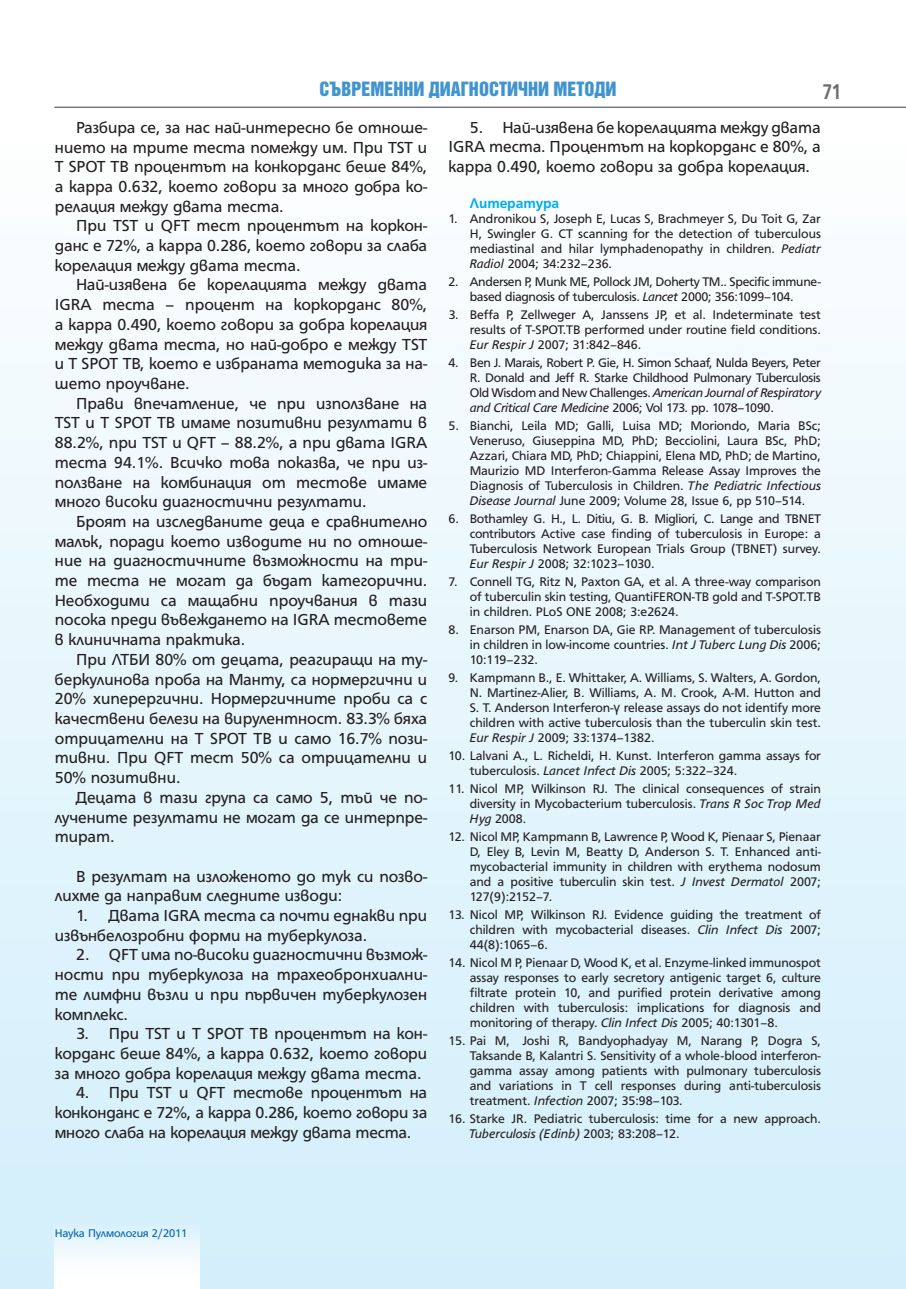
<style>
.page{position:relative;width:906px;height:1289px;background:#fff}
.page>*{position:absolute;margin:0;border:0;box-sizing:border-box;transform-origin:0 0}
.t1{font:700 23.1px "HS Grotesk Bg";color:#6c6d70;scale:.82 1}
.t2{font:18px "Helvetica Inserat Cyr Upright";color:#4194d0}
.t3{font:17.25px/19.6px "HS Grotesk Bg";color:#231f20;text-align:justify}
.t4{font:700 15px "HS Grotesk Bg";color:#00aeef}
.t5{font:13.5px/15px "HS Grotesk Bg";color:#231f20;text-align:justify}
.t6{font:13.5px/15px "HS Grotesk Bg";letter-spacing:-.02em;color:#231f20;text-align:center}
.t7{font:12px "HS Grotesk Bg";letter-spacing:-.01em;color:#0166b3}
.s1{font-style:italic}
.s2{font-family:"Arial"}
</style>
<div class="page">
<div style="left:0;top:119px;width:906px;height:1169px;background:linear-gradient(to bottom,#fdfefe,#d1eefb)"></div>
<hr style="left:54px;top:106px;width:852px;height:2px;background:#76787b">
<div style="left:55px;top:1221px;width:144px;height:67px;background:linear-gradient(to bottom,#daf1fb,#fff)"></div>
<h2 class="t2" style="left:320px;top:81px;width:298px">СЪВРЕМЕННИ ДИАГНОСТИЧНИ МЕТОДИ</h2>
<h1 class="t1" style="left:822px;top:83px;width:25px">71</h1>
<p class="t3" style="left:55px;top:119px;width:374px;text-indent:21px">Разбира се, за нас най-интересно бе отноше&shy;нието на трите теста помежду им. При TST и T SPOT TB процентът на конкорданс беше 84%, а карра 0.632, което говори за много добра ко&shy;релация между двата теста.</p>
<p class="t3" style="left:55px;top:217px;width:374px;text-indent:21px">При TST и QFT тест процентът на коркон&shy;данс е 72%, а карра 0.286, което говори за слаба корелация между двата теста.</p>
<p class="t3" style="left:55px;top:276px;width:374px;text-indent:21px">Най-изявена бе корелацията между двата IGRA теста – процент на коркорданс 80%, а карра 0.490, което говори за добра корелация между двата теста, но най-добро е между TST и T SPOT TB, което e избраната методика за на&shy;шето проучване.</p>
<p class="t3" style="left:55px;top:394px;width:374px;text-indent:21px">Прави впечатление, че при използване на TST и T SPOT TB имаме позитивни резултати в 88.2%, при TST и QFT – 88.2%, а при двата IGRA теста 94.1%. Всичко това показва, че при из&shy;ползване на комбинация от тестове имаме много високи диагностични резултати.</p>
<p class="t3" style="left:55px;top:513px;width:374px;text-indent:21px">Броят на изследваните деца е сравнително малък, поради което изводите ни по отноше&shy;ние на диагностичните възможности на три&shy;те теста не могат да бъдат категорични.<br>Необходими са мащабни проучвания в тази посока преди въвеждането на IGRA тестовете в клиничната практика.</p>
<p class="t3" style="left:55px;top:651px;width:374px;text-indent:21px">При ЛТБИ 80% от децата, реагиращи на ту&shy;беркулинова проба на Манту, са нормергични и 20% хиперергични. Нормергичните проби са с качествени белези на вирулентност. 83.3% бяха отрицателни на T SPOT TB и само 16.7% пози&shy;тивни. При QFT тест 50% са отрицателни и 50% позитивни.</p>
<p class="t3" style="left:55px;top:788px;width:374px;text-indent:21px">Децата в тази група са само 5, тъй че по&shy;лучените резултати не могат да се интерпре&shy;тират.</p>
<p class="t3" style="left:55px;top:867px;width:374px;text-indent:21px">В резултат на изложеното до тук си позво&shy;лихме да направим следните изводи:</p>
<p class="t3" style="left:55px;top:907px;width:374px;text-indent:21px">1. Двата IGRA теста са почти еднакви при извънбелозробни форми на туберкулоза.</p>
<p class="t3" style="left:55px;top:946px;width:374px;text-indent:21px">2. QFT има по-високи диагностични възмож&shy;ности при туберкулоза на трахеобронхиални&shy;те лимфни възли и при първичен туберкулозен комплекс.</p>
<p class="t3" style="left:55px;top:1025px;width:374px;text-indent:21px">3. При TST и T SPOT TB процентът на кон&shy;корданс беше 84%, а карра 0.632, което говори за много добра корелация между двата теста.</p>
<p class="t3" style="left:55px;top:1084px;width:374px;text-indent:21px">4. При TST и QFT тестове процентът на конконданс е 72%, а карра 0.286, което говори за много слаба на корелация между двата теста.</p>
<p class="t3" style="left:448px;top:119px;width:374px;text-indent:21px">5. Най-изявена бе корелацията между двата IGRA теста. Процентът на коркорданс е 80%, а карра 0.490, което говори за добра корелация.</p>
<p class="t4" style="left:470px;top:197px;width:91px">Литература</p>
<p class="t5" style="left:470px;top:212px;width:353px;text-indent:-21px">1. Andronikou S, Joseph E, Lucas S, Brachmeyer S, Du Toit G, Zar H, Swingler G. CT scanning for the detection of tuberculous mediastinal and hilar lymphadenopathy in children. <span class="s1">Pediatr Radiol</span> 2004; 34:232–236.</p>
<p class="t6" style="left:448px;top:275px;width:374px">2. Andersen P, Munk ME, Pollock JM, Doherty TM.. Specific immune&shy;based diagnosis of tuberculosis. <span class="s1">Lancet</span> 2000; 356:1099–104.</p>
<p class="t5" style="left:470px;top:308px;width:353px;text-indent:-21px">3. Beffa P, Zellweger A, Janssens JP, et al. Indeterminate test results of T-SPOT.TB performed under routine field conditions.<br><span class="s1">Eur Respir J</span> 2007; 31:842–846.</p>
<p class="t5" style="left:470px;top:356px;width:352px;text-indent:-21px">4. Ben J. Marais, Robert P. Gie, H. Simon Schaaf, Nulda Beyers, Peter R. Donald and Jeff R. Starke Childhood Pulmonary Tuberculosis Old Wisdom and New Challenges. <span class="s1">American Journal of Respiratory and Critical Care Medicine</span> 2006; Vol 173. pp. 1078–1090.</p>
<p class="t5" style="left:470px;top:419px;width:353px;text-indent:-21px">5. Bianchi, Leila MD; Galli, Luisa MD; Moriondo, Maria BSc; Veneruso, Giuseppina MD, PhD; Becciolini, Laura BSc, PhD; Azzari, Chiara MD, PhD; Chiappini, Elena MD, PhD; de Martino, Maurizio MD Interferon-Gamma Release Assay Improves the Diagnosis of Tuberculosis in Children. <span class="s1">The Pediatric Infectious Disease Journal</span> June 2009; Volume 28, Issue 6, pp 510–514.</p>
<p class="t5" style="left:470px;top:512px;width:353px;text-indent:-21px">6. Bothamley G. H., L. Ditiu, G. B. Migliori, C. Lange and TBNET contributors Active case finding of tuberculosis in Europe: a Tuberculosis Network European Trials Group (TBNET) survey.<br><span class="s1">Eur Respir J</span> 2008; 32:1023–1030.</p>
<p class="t5" style="left:470px;top:575px;width:353px;text-indent:-21px">7. Connell TG, Ritz N, Paxton GA, et al. A three-way comparison of tuberculin skin testing, QuantiFERON-TB gold and T-SPOT.TB in children. PLoS ONE 2008; 3:e2624.</p>
<p class="t5" style="left:470px;top:623px;width:353px;text-indent:-21px">8. Enarson PM, Enarson DA, Gie RP. Management of tuberculosis in children in low-income countries. <span class="s1">Int J Tuberc Lung Dis</span> 2006; 10:119–232.</p>
<p class="t5" style="left:470px;top:671px;width:353px;text-indent:-21px">9. Kampmann B., E. Whittaker, A. Williams, S. Walters, A. Gordon, N. Martinez-Alier, B. Williams, A. M. Crook, A-M. Hutton and S. T. Anderson Interferon-<span class="s2">γ</span> release assays do not identify more children with active tuberculosis than the tuberculin skin test.<br><span class="s1">Eur Respir J</span> 2009; 33:1374–1382.</p>
<p class="t5" style="left:470px;top:749px;width:353px;text-indent:-21px">10. Lalvani A., L. Richeldi, H. Kunst. Interferon gamma assays for tuberculosis. <span class="s1">Lancet Infect Dis</span> 2005; 5:322–324.</p>
<p class="t5" style="left:470px;top:782px;width:353px;text-indent:-21px">11. Nicol MP, Wilkinson RJ. The clinical consequences of strain diversity in Mycobacterium tuberculosis. <span class="s1">Trans R Soc Trop Med Hyg</span> 2008.</p>
<p class="t5" style="left:470px;top:830px;width:353px;text-indent:-21px">12. Nicol MP, Kampmann B, Lawrence P, Wood K, Pienaar S, Pienaar D, Eley B, Levin M, Beatty D, Anderson S. T. Enhanced anti&shy;mycobacterial immunity in children with erythema nodosum and a positive tuberculin skin test. <span class="s1">J Invest Dermatol</span> 2007; 127(9):2152–7.</p>
<p class="t5" style="left:470px;top:908px;width:353px;text-indent:-21px">13. Nicol MP, Wilkinson RJ. Evidence guiding the treatment of children with mycobacterial diseases. <span class="s1">Clin Infect Dis</span> 2007; 44(8):1065–6.</p>
<p class="t5" style="left:470px;top:956px;width:353px;text-indent:-21px">14. Nicol M P, Pienaar D, Wood K, et al<span class="s1">.</span> Enzyme-linked immunospot assay responses to early secretory antigenic target 6, culture filtrate protein 10, and purified protein derivative among children with tuberculosis: implications for diagnosis and monitoring of therapy. <span class="s1">Clin Infect Dis</span> 2005; 40:1301–8.</p>
<p class="t5" style="left:470px;top:1034px;width:353px;text-indent:-21px">15. Pai M, Joshi R, Bandyophadyay M, Narang P, Dogra S, Taksande B, Kalantri S. Sensitivity of a whole-blood interferon&shy;gamma assay among patients with pulmonary tuberculosis and variations in T cell responses during anti-tuberculosis treatment. <span class="s1">Infection</span> 2007; 35:98–103.</p>
<p class="t5" style="left:470px;top:1112px;width:352px;text-indent:-21px">16. Starke JR. Pediatric tuberculosis: time for a new approach.<br><span class="s1">Tuberculosis (Edinb)</span> 2003; 83:208–12.</p>
<p class="t7" style="left:55px;top:1228px;width:134px">Наука Пулмология 2/2011</p>
</div>
